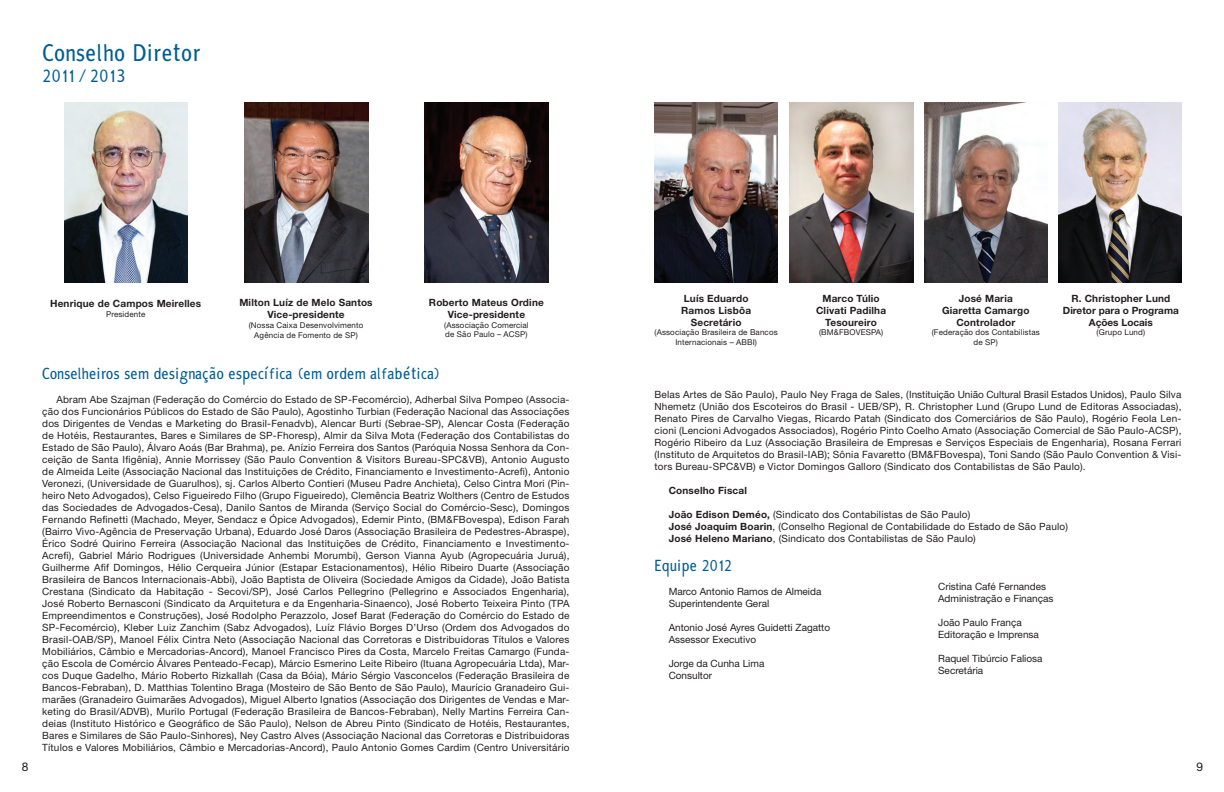
<style>
.page{position:relative;width:1224px;height:792px;background:#fff}
.page>*{position:absolute;margin:0;border:0;box-sizing:border-box;transform-origin:0 0}
.t1{font:24px "Vivao Centro";letter-spacing:.015em;color:#005d95}
.t2{font:18px "Vivao Centro";letter-spacing:.015em;color:#005d95}
.t3{font:16px "Vivao Centro";color:#005d95}
.t4{font:12px "Helvetica Neue LT Std";color:#231f20}
.t5{font:10px/12px "Helvetica Neue LT Std";color:#231f20}
.t6{font:700 10px/12px "Helvetica Neue LT Std";letter-spacing:.015em;color:#231f20;text-align:center}
.t7{font:8px/9.6px "Helvetica Neue LT Std";letter-spacing:.015em;color:#231f20;text-align:center}
.s1{font-weight:700}
</style>
<div class="page">
<img style="left:64px;top:103px;width:123px;height:180px">
<img style="left:655px;top:103px;width:123px;height:180px">
<img style="left:244px;top:103px;width:124px;height:179px">
<img style="left:790px;top:103px;width:124px;height:179px">
<img style="left:425px;top:103px;width:123px;height:180px">
<img style="left:924px;top:103px;width:123px;height:180px">
<img style="left:1058px;top:103px;width:123px;height:180px">
<h1 class="t1" style="left:43px;top:37px;width:160px">Conselho Diretor</h1>
<h2 class="t2" style="left:43px;top:64px;width:85px">2011/2013</h2>
<p class="t6" style="left:50px;top:297px;width:153px">Henrique de Campos Meirelles</p>
<p class="t7" style="left:106px;top:309px;width:41px">Presidente</p>
<p class="t6" style="left:239px;top:297px;width:135px">Milton Luíz de Melo Santos<br>Vice-presidente</p>
<p class="t7" style="left:249px;top:320px;width:116px">(Nossa Caixa Desenvolvimento<br>Agência de Fomento de SP)</p>
<p class="t6" style="left:429px;top:296px;width:116px">Roberto Mateus Ordine<br>Vice-presidente</p>
<p class="t7" style="left:444px;top:320px;width:86px;text-align:left">(Associação Comercial de São Paulo – ACSP)</p>
<h3 class="t3" style="left:42px;top:363px;width:400px">Conselheiros sem designação específica (em ordem alfabética)</h3>
<p class="t5" style="left:42px;top:393px;width:529px;text-align:justify;text-indent:14px">Abram Abe Szajman (Federação do Comércio do Estado de SP-Fecomércio), Adherbal Silva Pompeo (Associa&shy;ção dos Funcionários Públicos do Estado de São Paulo), Agostinho Turbian (Federação Nacional das Associações dos Dirigentes de Vendas e Marketing do Brasil-Fenadvb), Alencar Burti (Sebrae-SP), Alencar Costa (Federação de Hotéis, Restaurantes, Bares e Similares de SP-Fhoresp), Almir da Silva Mota (Federação dos Contabilistas do Estado de São Paulo), Álvaro Aoás (Bar Brahma), pe. Anízio Ferreira dos Santos (Paróquia Nossa Senhora da Con&shy;ceição de Santa Ifigênia), Annie Morrissey (São Paulo Convention &amp; Visitors Bureau-SPC&amp;VB), Antonio Augusto de Almeida Leite (Associação Nacional das Instituições de Crédito, Financiamento e Investimento-Acrefi), Antonio Veronezi, (Universidade de Guarulhos), sj. Carlos Alberto Contieri (Museu Padre Anchieta), Celso Cintra Mori (Pin&shy;heiro Neto Advogados), Celso Figueiredo Filho (Grupo Figueiredo), Clemência Beatriz Wolthers (Centro de Estudos das Sociedades de Advogados-Cesa), Danilo Santos de Miranda (Serviço Social do Comércio-Sesc), Domingos Fernando Refinetti (Machado, Meyer, Sendacz e Ópice Advogados), Edemir Pinto, (BM&amp;FBovespa), Edison Farah (Bairro Vivo-Agência de Preservação Urbana), Eduardo José Daros (Associação Brasileira de Pedestres-Abraspe), Érico Sodré Quirino Ferreira (Associação Nacional das Instituições de Crédito, Financiamento e Investimento-Acrefi), Gabriel Mário Rodrigues (Universidade Anhembi Morumbi), Gerson Vianna Ayub (Agropecuária Juruá), Guilherme Afif Domingos, Hélio Cerqueira Júnior (Estapar Estacionamentos), Hélio Ribeiro Duarte (Associação Brasileira de Bancos Internacionais-Abbi), João Baptista de Oliveira (Sociedade Amigos da Cidade), João Batista Crestana (Sindicato da Habitação - Secovi/SP), José Carlos Pellegrino (Pellegrino e Associados Engenharia), José Roberto Bernasconi (Sindicato da Arquitetura e da Engenharia-Sinaenco), José Roberto Teixeira Pinto (TPA Empreendimentos e Construções), José Rodolpho Perazzolo, Josef Barat (Federação do Comércio do Estado de SP-Fecomércio), Kleber Luiz Zanchim (Sabz Advogados), Luíz Flávio Borges D’Urso (Ordem dos Advogados do Brasil-OAB/SP), Manoel Félix Cintra Neto (Associação Nacional das Corretoras e Distribuidoras Títulos e Valores Mobiliários, Câmbio e Mercadorias-Ancord), Manoel Francisco Pires da Costa, Marcelo Freitas Camargo (Funda&shy;ção Escola de Comércio Álvares Penteado-Fecap), Márcio Esmerino Leite Ribeiro (Ituana Agropecuária Ltda), Mar&shy;cos Duque Gadelho, Mário Roberto Rizkallah (Casa da Bóia), Mário Sérgio Vasconcelos (Federação Brasileira de Bancos-Febraban), D. Matthias Tolentino Braga (Mosteiro de São Bento de São Paulo), Maurício Granadeiro Gui&shy;marães (Granadeiro Guimarães Advogados), Miguel Alberto Ignatios (Associação dos Dirigentes de Vendas e Mar&shy;keting do Brasil/ADVB), Murilo Portugal (Federação Brasileira de Bancos-Febraban), Nelly Martins Ferreira Can&shy;deias (Instituto Histórico e Geográfico de São Paulo), Nelson de Abreu Pinto (Sindicato de Hotéis, Restaurantes, Bares e Similares de São Paulo-Sinhores), Ney Castro Alves (Associação Nacional das Corretoras e Distribuidoras Títulos e Valores Mobiliários, Câmbio e Mercadorias-Ancord), Paulo Antonio Gomes Cardim (Centro Universitário</p>
<p class="t6" style="left:681px;top:292px;width:71px">Luís Eduardo<br>Ramos Lisbôa<br>Secretário</p>
<p class="t7" style="left:655px;top:328px;width:125px">(Associação Brasileira de Bancos<br>Internacionais – ABBI)</p>
<p class="t6" style="left:816px;top:292px;width:72px">Marco Túlio<br>Clivati Padilha<br>Tesoureiro</p>
<p class="t7" style="left:819px;top:328px;width:66px">(BM&amp;FBOVESPA)</p>
<p class="t6" style="left:942px;top:292px;width:89px">José Maria<br>Giaretta Camargo<br>Controlador</p>
<p class="t7" style="left:932px;top:328px;width:110px">(Federação dos Contabilistas de SP)</p>
<p class="t6" style="left:1063px;top:292px;width:117px">R. Christopher Lund<br>Diretor para o Programa<br>Ações Locais</p>
<p class="t7" style="left:1097px;top:328px;width:50px">(Grupo Lund)</p>
<p class="t5" style="left:655px;top:388px;width:529px;text-align:justify">Belas Artes de São Paulo), Paulo Ney Fraga de Sales, (Instituição União Cultural Brasil Estados Unidos), Paulo Silva Nhemetz (União dos Escoteiros do Brasil - UEB/SP), R. Christopher Lund (Grupo Lund de Editoras Associadas), Renato Pires de Carvalho Viegas, Ricardo Patah (Sindicato dos Comerciários de São Paulo), Rogério Feola Len&shy;cioni (Lencioni Advogados Associados), Rogério Pinto Coelho Amato (Associação Comercial de São Paulo-ACSP), Rogério Ribeiro da Luz (Associação Brasileira de Empresas e Serviços Especiais de Engenharia), Rosana Ferrari (Instituto de Arquitetos do Brasil-IAB); Sônia Favaretto (BM&amp;FBovespa), Toni Sando (São Paulo Convention &amp; Visi&shy;tors Bureau-SPC&amp;VB) e Victor Domingos Galloro (Sindicato dos Contabilistas de São Paulo).</p>
<p class="t6" style="left:669px;top:484px;width:80px">Conselho Fiscal</p>
<p class="t5" style="left:669px;top:508px;width:401px"><span class="s1">João Edison Deméo,</span> (Sindicato dos Contabilistas de São Paulo)<br><span class="s1">José Joaquim Boarin</span>, (Conselho Regional de Contabilidade do Estado de São Paulo)<br><span class="s1">José Heleno Mariano</span>, (Sindicato dos Contabilistas de São Paulo)</p>
<h3 class="t3" style="left:655px;top:555px;width:79px">Equipe 2012</h3>
<p class="t5" style="left:669px;top:585px;width:154px">Marco Antonio Ramos de Almeida<br>Superintendente Geral</p>
<p class="t5" style="left:669px;top:621px;width:163px">Antonio José Ayres Guidetti Zagatto<br>Assessor Executivo</p>
<p class="t5" style="left:669px;top:657px;width:97px">Jorge da Cunha Lima<br>Consultor</p>
<p class="t5" style="left:938px;top:580px;width:117px">Cristina Café Fernandes<br>Administração e Finanças</p>
<p class="t5" style="left:938px;top:616px;width:102px">João Paulo França<br>Editoração e Imprensa</p>
<p class="t5" style="left:938px;top:652px;width:106px">Raquel Tibúrcio Faliosa<br>Secretária</p>
<p class="t4" style="left:22px;top:760px;width:8px">8</p>
<p class="t4" style="left:1196px;top:760px;width:8px">9</p>
</div>
